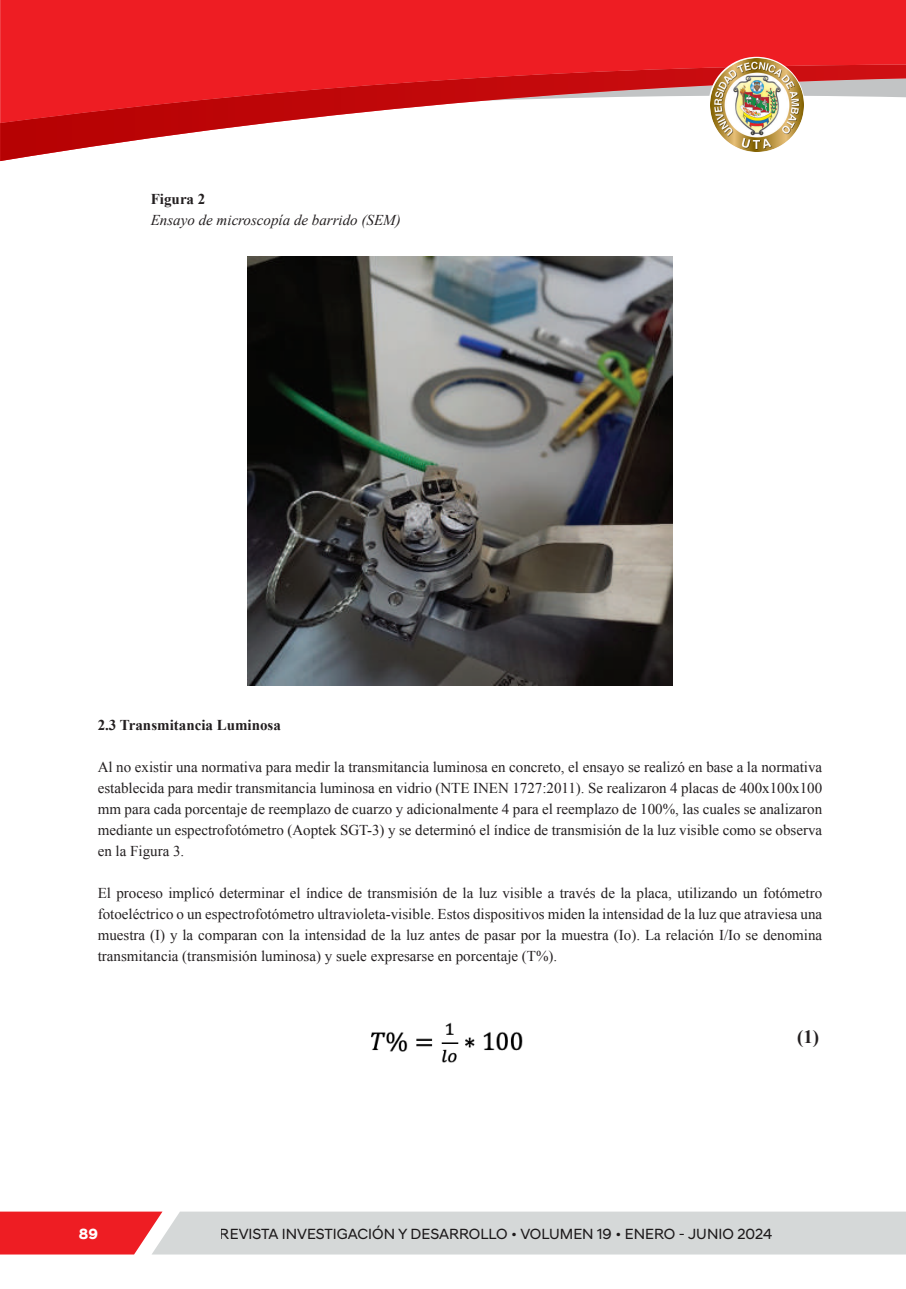
<style>
.page{position:relative;width:906px;height:1289px;background:#fff}
.page>*{position:absolute;margin:0;border:0;box-sizing:border-box;transform-origin:0 0}
.t1{font:700 18.9px "Times New Roman";color:#231f20}
.t2{font:15px/21px "Times New Roman";color:#231f20;text-align:justify}
.t3{font:15px "Hyundai Sans Head";color:#231f20}
.t4{font:italic 15px "Times New Roman";color:#231f20}
.t5{font:700 15px "Times New Roman";color:#231f20}
.t6{font:700 15px "Hyundai Sans Head";color:#fff}
</style>
<div class="page">
<svg style="left:0;top:1211px;width:906px;height:43px;background:#dababb"></svg>
<div style="left:0;top:0;width:906px;height:65px;background:#ee1d23"></div>
<svg style="left:0;top:65px;width:484px;height:96px"></svg>
<svg style="left:484px;top:57px;width:422px;height:95px"></svg>
<img style="left:710px;top:58px;width:93px;height:93px">
<img style="left:247px;top:256px;width:426px;height:429px">
<img style="left:371px;top:1022px;width:152px;height:41px">
<p class="t5" style="left:151px;top:189px;width:56px">Figura 2</p>
<p class="t4" style="left:151px;top:210px;width:251px">Ensayo de microscopía de barrido (SEM)</p>
<p class="t5" style="left:98px;top:714px;width:185px">2.3 Transmitancia Luminosa</p>
<p class="t2" style="left:98px;top:755px;width:726px">Al no existir una normativa para medir la transmitancia luminosa en concreto, el ensayo se realizó en base a la normativa establecida para medir transmitancia luminosa en vidrio (NTE INEN 1727:2011). Se realizaron 4 placas de 400x100x100 mm para cada porcentaje de reemplazo de cuarzo y adicionalmente 4 para el reemplazo de 100%, las cuales se analizaron mediante un espectrofotómetro (Aoptek SGT-3) y se determinó el índice de transmisión de la luz visible como se observa en la Figura 3.</p>
<p class="t2" style="left:98px;top:881px;width:726px">El proceso implicó determinar el índice de transmisión de la luz visible a través de la placa, utilizando un fotómetro fotoeléctrico o un espectrofotómetro ultravioleta-visible. Estos dispositivos miden la intensidad de la luz que atraviesa una muestra (I) y la comparan con la intensidad de la luz antes de pasar por la muestra (Io). La relación I/Io se denomina transmitancia (transmisión luminosa) y suele expresarse en porcentaje (T%).</p>
<p class="t1" style="left:797px;top:1023px;width:23px">(1)</p>
<p class="t6" style="left:79px;top:1224px;width:21px">89</p>
<p class="t3" style="left:220px;top:1224px;width:554px">REVISTA INVESTIGACIÓN Y DESARROLLO • VOLUMEN 19 • ENERO - JUNIO 2024</p>
</div>
